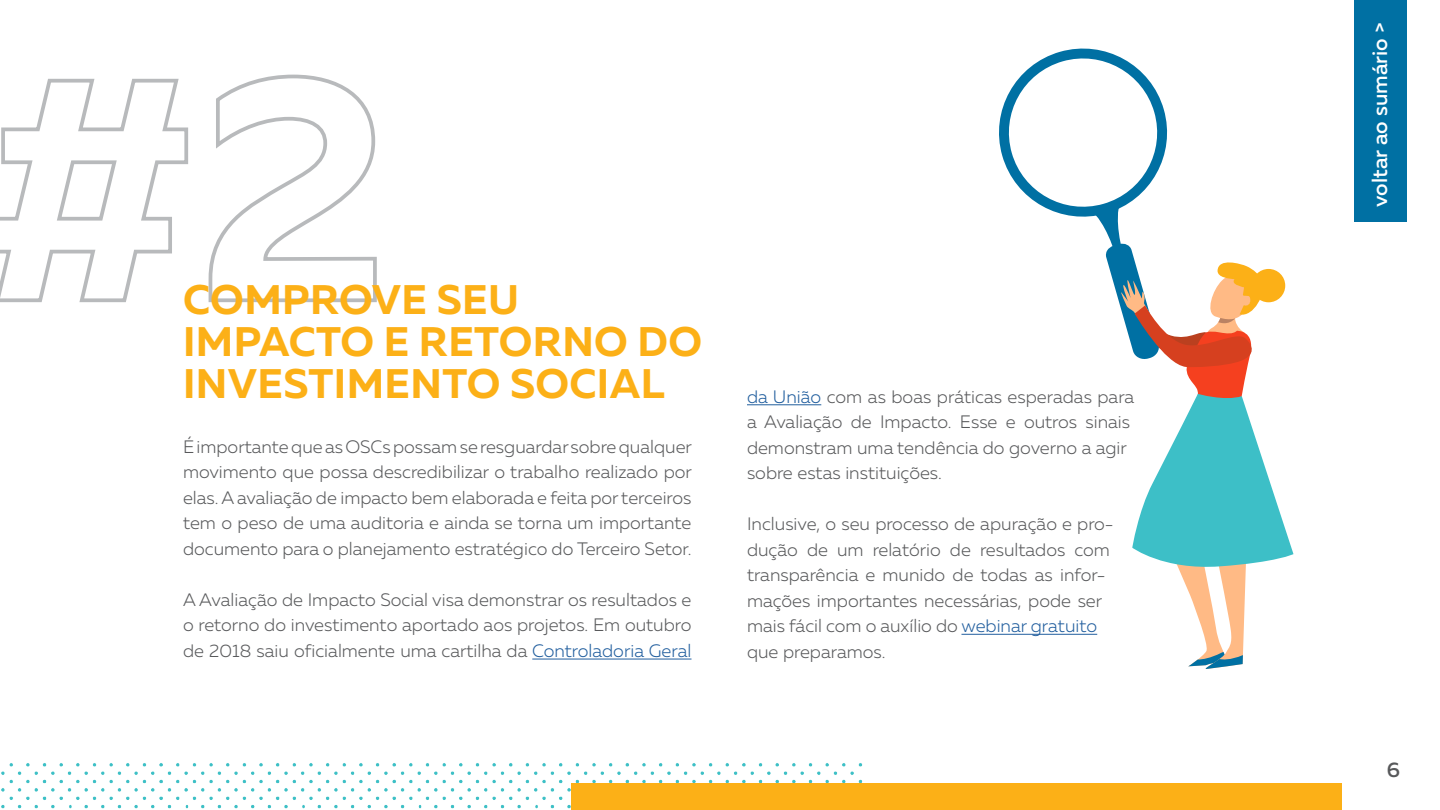
<style>
.page{position:relative;width:1440px;height:810px;background:#fff}
.page>*{position:absolute;margin:0;border:0;box-sizing:border-box;transform-origin:0 0}
.t1{font:700 41.25px/42.3px "Muller";letter-spacing:.01em;color:#fcb017}
.t2{font:500 21px "Muller";color:#fff}
.t3{font:500 21px "Muller";color:#58595b}
.t4{font:300 18px/25.5px "Muller";color:#58595b;text-align:justify}
.s1{color:#215e9e}
</style>
<div class="page">
<div style="left:1354px;top:0;width:53px;height:221px;background:#0070a3"></div>
<img style="left:1px;top:763px;width:862px;height:47px">
<div style="left:572px;top:783px;width:770px;height:27px;background:#fcb017"></div>
<hr style="left:532px;top:659px;width:160px;height:1px;background:#215e9e">
<hr style="left:747px;top:404px;width:74px;height:1px;background:#215e9e">
<hr style="left:961px;top:634px;width:136px;height:1px;background:#215e9e">
<svg style="left:0;top:78px;width:189px;height:225px"></svg>
<svg style="left:208px;top:74px;width:169px;height:229px"></svg>
<svg style="left:990px;top:48px;width:303px;height:621px"></svg>
<h1 class="t1" style="left:183px;top:278px;width:520px">COMPROVE SEU<br>IMPACTO E RETORNO DO<br>INVESTIMENTO SOCIAL</h1>
<p class="t4" style="left:183px;top:434px;width:510px">É importante que as OSCs possam se resguardar sobre qualquer movimento que possa descredibilizar o trabalho realizado por elas. A avaliação de impacto bem elaborada e feita por terceiros tem o peso de uma auditoria e ainda se torna um importante documento para o planejamento estratégico do Terceiro Setor.</p>
<p class="t4" style="left:183px;top:587px;width:510px">A Avaliação de Impacto Social visa demonstrar os resultados e o retorno do investimento aportado aos projetos. Em outubro de 2018 saiu oficialmente uma cartilha da <span class="s1">Controladoria Geral</span></p>
<p class="t4" style="left:747px;top:383px;width:389px;text-align:left"><span class="s1">da União</span> com as boas práticas esperadas para a Avaliação de Impacto. Esse e outros sinais demonstram uma tendência do governo a agir sobre estas instituições.</p>
<p class="t4" style="left:747px;top:511px;width:368px;text-align:left">Inclusive, o seu processo de apuração e pro&shy;dução de um relatório de resultados com transparência e munido de todas as infor&shy;mações importantes necessárias, pode ser mais fácil com o auxílio do <span class="s1">webinar gratuito </span>que preparamos.</p>
<p class="t2" style="left:1367px;top:207px;width:185px;rotate:-90deg">voltar ao sumário &gt;</p>
<p class="t3" style="left:1387px;top:756px;width:15px">6</p>
</div>
